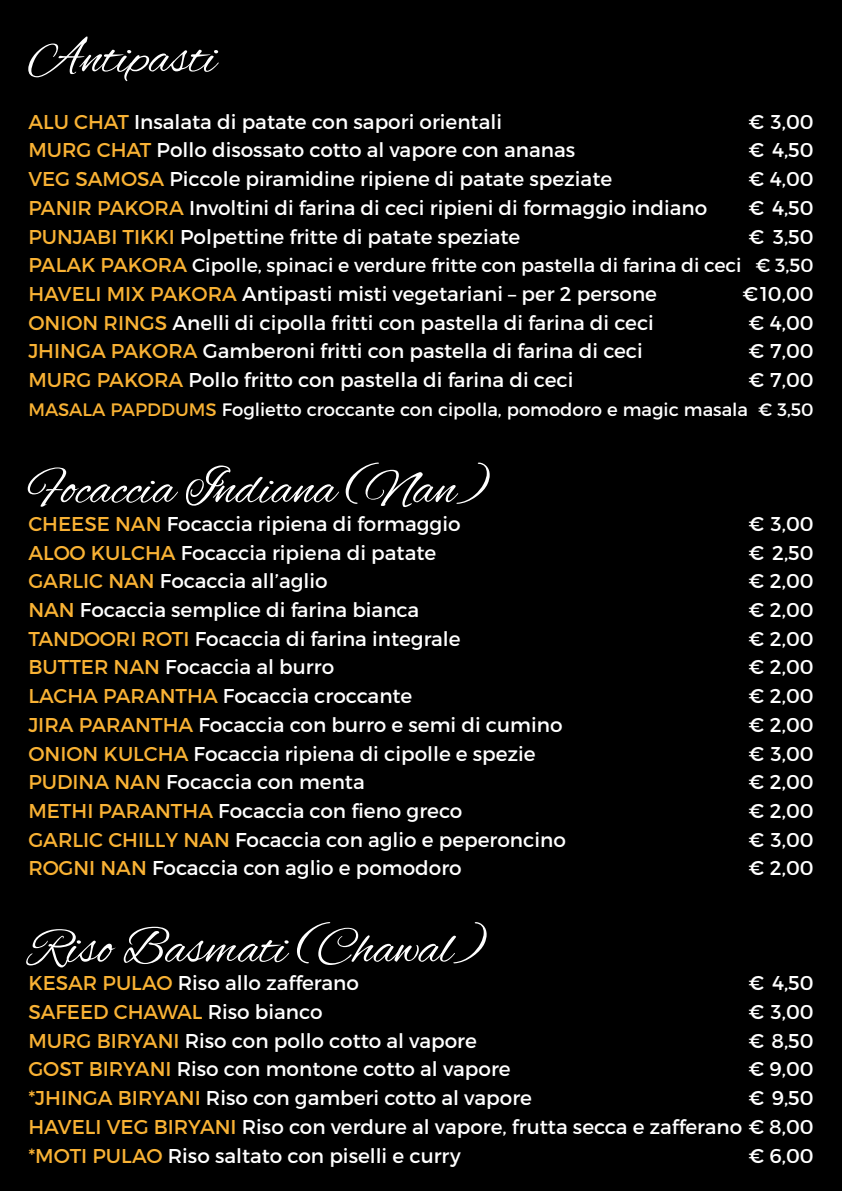
<style>
.page{position:relative;width:842px;height:1191px;background:#000}
.page>*{position:absolute;margin:0;border:0;box-sizing:border-box;transform-origin:0 0}
.t1{font:52px "Alex Brush";color:#fff}
.t2{font:20px/28.8px "Montserrat";color:#fff;text-align:justify}
.t3{font:20px "Montserrat";color:#f9b234}
.t4{font:19px "Montserrat";color:#fff}
.t5{font:18px "Montserrat";color:#fff}
.s1{color:#f9b234}
.s2{font-size:20px;color:#f9b234}
.s3{color:#fff}
</style>
<div class="page">
<h1 class="t1" style="left:28px;top:28px;width:190px">Antipasti</h1>
<p class="t2" style="left:28px;top:107px;width:475px"><span class="s1">ALU CHAT</span> Insalata di patate con sapori orientali</p>
<p class="t2" style="left:748px;top:107px;width:67px">€ 3,00</p>
<p class="t2" style="left:28px;top:136px;width:548px"><span class="s1">MURG CHAT</span> Pollo disossato cotto al vapore con ananas</p>
<p class="t2" style="left:748px;top:136px;width:67px">€ 4,50</p>
<p class="t2" style="left:28px;top:164px;width:585px"><span class="s1">VEG SAMOSA</span> Piccole piramidine ripiene di patate speziate</p>
<p class="t2" style="left:748px;top:164px;width:67px">€ 4,00</p>
<p class="t2" style="left:28px;top:193px;width:680px"><span class="s1">PANIR PAKORA</span> Involtini di farina di ceci ripieni di formaggio indiano</p>
<p class="t2" style="left:748px;top:193px;width:67px">€ 4,50</p>
<p class="t2" style="left:28px;top:222px;width:493px"><span class="s1">PUNJABI TIKKI</span> Polpettine fritte di patate speziate</p>
<p class="t2" style="left:748px;top:222px;width:67px">€ 3,50</p>
<p class="t4" style="left:28px;top:254px;width:787px"><span class="s2">PALAK PAKORA</span> Cipolle, spinaci e verdure fritte con pastella di farina di ceci € 3,50</p>
<p class="t2" style="left:28px;top:279px;width:630px"><span class="s1">HAVELI MIX PAKORA</span> Antipasti misti vegetariani – per 2 persone</p>
<p class="t2" style="left:742px;top:279px;width:73px">€ 10,00</p>
<p class="t2" style="left:28px;top:308px;width:627px"><span class="s1">ONION RINGS</span> Anelli di cipolla fritti con pastella di farina di ceci</p>
<p class="t2" style="left:748px;top:308px;width:67px">€ 4,00</p>
<p class="t2" style="left:28px;top:337px;width:616px"><span class="s1">JHINGA PAKORA</span> Gamberoni fritti con pastella di farina di ceci</p>
<p class="t2" style="left:748px;top:337px;width:67px">€ 7,00</p>
<p class="t2" style="left:28px;top:365px;width:547px"><span class="s1">MURG PAKORA</span> Pollo fritto con pastella di farina di ceci</p>
<p class="t2" style="left:748px;top:365px;width:67px">€ 7,00</p>
<p class="t5" style="left:28px;top:398px;width:787px"><span class="s1">MASALA PAPDDUMS</span> Foglietto croccante con cipolla, pomodoro e magic masala € 3,50</p>
<h1 class="t1" style="left:28px;top:459px;width:463px">Focaccia Indiana (Nan)</h1>
<p class="t2" style="left:28px;top:509px;width:434px"><span class="s1">CHEESE NAN</span> Focaccia ripiena di formaggio</p>
<p class="t2" style="left:748px;top:509px;width:67px">€ 3,00</p>
<p class="t2" style="left:28px;top:538px;width:409px"><span class="s1">ALOO KULCHA</span> Focaccia ripiena di patate</p>
<p class="t2" style="left:748px;top:538px;width:67px">€ 2,50</p>
<p class="t2" style="left:28px;top:566px;width:301px"><span class="s1">GARLIC NAN</span> Focaccia all’aglio</p>
<p class="t2" style="left:748px;top:566px;width:67px">€ 2,00</p>
<p class="t2" style="left:28px;top:595px;width:392px"><span class="s1">NAN</span> Focaccia semplice di farina bianca</p>
<p class="t2" style="left:748px;top:595px;width:67px">€ 2,00</p>
<p class="t2" style="left:28px;top:624px;width:434px"><span class="s1">TANDOORI ROTI</span> Focaccia di farina integrale</p>
<p class="t2" style="left:748px;top:624px;width:67px">€ 2,00</p>
<p class="t2" style="left:28px;top:653px;width:307px"><span class="s1">BUTTER NAN</span> Focaccia al burro</p>
<p class="t2" style="left:748px;top:653px;width:67px">€ 2,00</p>
<p class="t2" style="left:28px;top:681px;width:385px"><span class="s1">LACHA PARANTHA</span> Focaccia croccante</p>
<p class="t2" style="left:748px;top:681px;width:67px">€ 2,00</p>
<p class="t2" style="left:28px;top:710px;width:536px"><span class="s1">JIRA PARANTHA</span> Focaccia con burro e semi di cumino</p>
<p class="t2" style="left:748px;top:710px;width:67px">€ 2,00</p>
<p class="t2" style="left:28px;top:739px;width:509px"><span class="s1">ONION KULCHA</span> Focaccia ripiena di cipolle e spezie</p>
<p class="t2" style="left:748px;top:739px;width:67px">€ 3,00</p>
<p class="t2" style="left:28px;top:767px;width:338px"><span class="s1">PUDINA NAN</span> Focaccia con menta</p>
<p class="t2" style="left:748px;top:767px;width:67px">€ 2,00</p>
<p class="t2" style="left:28px;top:796px;width:435px"><span class="s1">METHI PARANTHA</span> Focaccia con fieno greco</p>
<p class="t2" style="left:748px;top:796px;width:67px">€ 2,00</p>
<p class="t2" style="left:28px;top:825px;width:539px"><span class="s1">GARLIC CHILLY NAN</span> Focaccia con aglio e peperoncino</p>
<p class="t2" style="left:748px;top:825px;width:67px">€ 3,00</p>
<p class="t2" style="left:28px;top:854px;width:435px"><span class="s1">ROGNI NAN</span> Focaccia con aglio e pomodoro</p>
<p class="t2" style="left:748px;top:854px;width:67px">€ 2,00</p>
<h1 class="t1" style="left:28px;top:918px;width:460px">Riso Basmati (Chawal)</h1>
<p class="t2" style="left:28px;top:968px;width:332px"><span class="s1">KESAR PULAO</span> Riso allo zafferano</p>
<p class="t2" style="left:748px;top:968px;width:67px">€ 4,50</p>
<p class="t3" style="left:28px;top:999px;width:296px">SAFEED CHAWAL <span class="s3">Riso bianco</span></p>
<p class="t2" style="left:748px;top:997px;width:67px">€ 3,00</p>
<p class="t2" style="left:28px;top:1026px;width:450px"><span class="s1">MURG BIRYANI</span> Riso con pollo cotto al vapore</p>
<p class="t2" style="left:748px;top:1026px;width:67px">€ 8,50</p>
<p class="t2" style="left:28px;top:1054px;width:484px"><span class="s1">GOST BIRYANI</span> Riso con montone cotto al vapore</p>
<p class="t2" style="left:748px;top:1054px;width:67px">€ 9,00</p>
<p class="t2" style="left:28px;top:1083px;width:505px"><span class="s1">*JHINGA BIRYANI</span> Riso con gamberi cotto al vapore</p>
<p class="t2" style="left:28px;top:1083px;width:787px;text-indent:720px">€ 9,50<br><span class="s1">HAVELI VEG BIRYANI</span> Riso con verdure al vapore, frutta secca e zafferano € 8,00 <span class="s1">*MOTI PULAO</span> Riso saltato con piselli e curry</p>
<p class="t2" style="left:748px;top:1141px;width:67px">€ 6,00</p>
</div>
